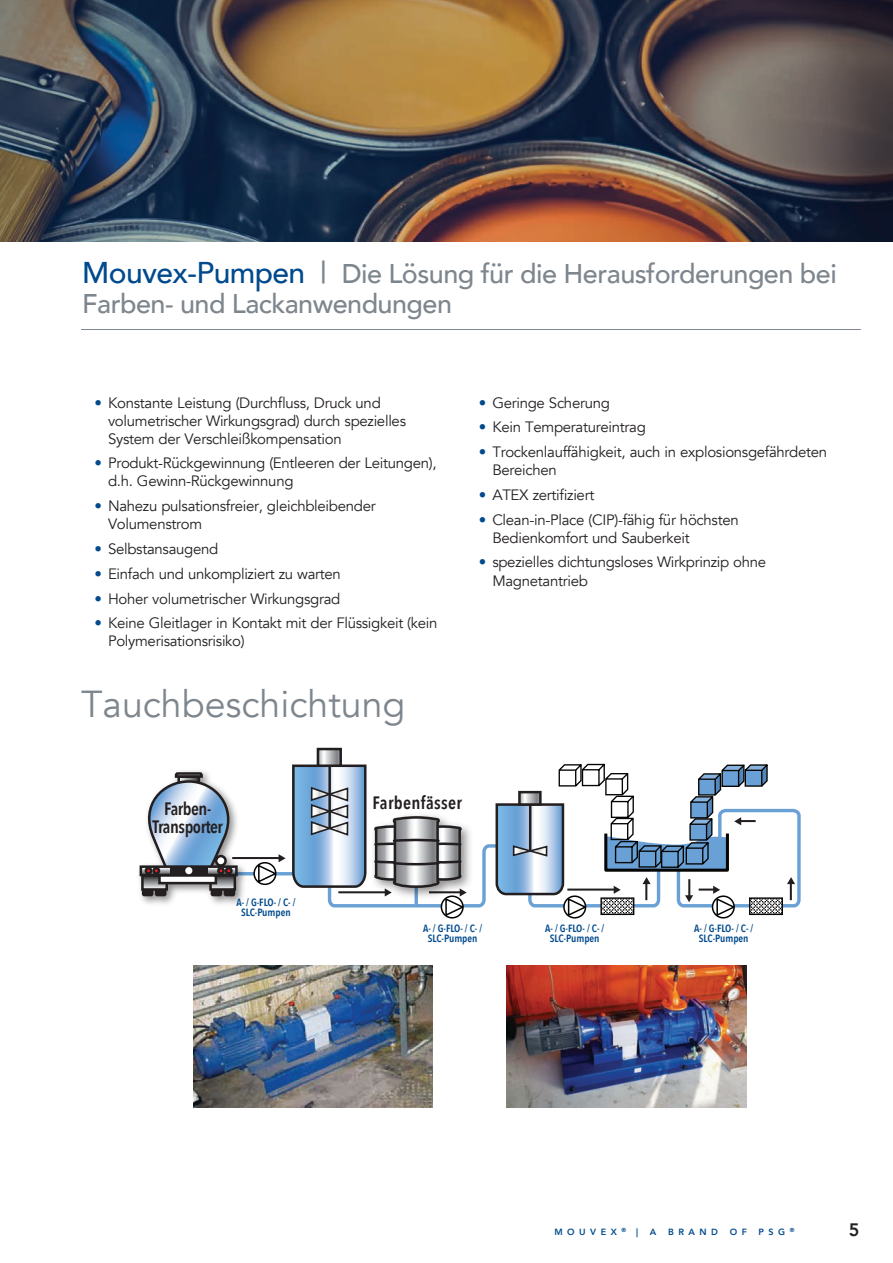
<style>
.page{position:relative;width:893px;height:1263px;background:#fff}
.page>*{position:absolute;margin:0;border:0;box-sizing:border-box;transform-origin:0 0}
.t1{font:37.5px "Avenir";color:#7e868d}
.t2{font:500 27px/30px "Avenir";letter-spacing:-.02em;color:#7e868d}
.t3{font:800 18px "Avenir";color:#231f20}
.t4{font:600 17.85px/17.9px "Avenir Next Condensed";letter-spacing:-.025em;color:#231f20;text-align:center}
.t5{font:600 17.85px "Avenir Next Condensed";letter-spacing:.02em;color:#231f20}
.t6{font:15px/18px "Avenir";letter-spacing:-.02em;color:#231f20}
.t7{font:600 10.5px/10.5px "Avenir Next Condensed";color:#004a8d;text-align:center}
.t8{font:800 9px "Avenir";letter-spacing:.5em;color:#004a8d}
.s1{font-size:30px;color:#004a8d}
.s2{font-size:30px}
.s3{color:#004a8d}
</style>
<div class="page">
<img style="left:0;top:0;width:893px;height:242px">
<hr style="left:81px;top:329px;width:780px;height:1px;background:#7e868d">
<img style="left:193px;top:966px;width:240px;height:141px">
<img style="left:506px;top:966px;width:240px;height:141px">
<hr style="left:224px;top:872px;width:77px;height:3px;background:#69a0d5">
<hr style="left:232px;top:857px;width:51px;height:2px;background:#231f20">
<img style="left:139px;top:859px;width:112px;height:45px">
<div style="left:142px;top:869px;width:11px;height:27px;background:#231f20;border-radius:2px"></div>
<div style="left:155px;top:869px;width:11px;height:27px;background:#231f20;border-radius:2px"></div>
<div style="left:211px;top:869px;width:11px;height:27px;background:#231f20;border-radius:2px"></div>
<div style="left:224px;top:869px;width:11px;height:27px;background:#231f20;border-radius:2px"></div>
<div style="left:140px;top:865px;width:98px;height:11px;border:3px solid #231f20"></div>
<div style="left:145px;top:867px;width:7px;height:8px;border:3px solid #231f20;border-radius:50%"></div>
<div style="left:152px;top:867px;width:8px;height:8px;border:3px solid #231f20;border-radius:50%"></div>
<div style="left:217px;top:867px;width:8px;height:8px;border:3px solid #231f20;border-radius:50%"></div>
<svg style="left:139px;top:771px;width:98px;height:102px"></svg>
<div style="left:225px;top:867px;width:8px;height:8px;border:3px solid #231f20;border-radius:50%"></div>
<svg style="left:145px;top:878px;width:19px;height:9px"></svg>
<div style="left:141px;top:874px;width:27px;height:17px;border:3px solid #231f20"></div>
<svg style="left:213px;top:878px;width:19px;height:9px"></svg>
<div style="left:209px;top:874px;width:27px;height:17px;border:3px solid #231f20"></div>
<div style="left:170px;top:867px;width:38px;height:14px;background:#231f20"></div>
<div style="left:159px;top:875px;width:57px;height:8px;background:#fff"></div>
<div style="left:158px;top:874px;width:59px;height:10px;border:3px solid #231f20"></div>
<div style="left:185px;top:867px;width:7px;height:7px;background:#fff;border-radius:50%"></div>
<div style="left:216px;top:856px;width:10px;height:9px;background:#fff;border-radius:50%"></div>
<div style="left:215px;top:855px;width:12px;height:12px;border:3px solid #231f20;border-radius:50%"></div>
<div style="left:253px;top:862px;width:23px;height:23px;border:2px solid #050504;border-radius:50%"></div>
<div style="left:441px;top:895px;width:23px;height:23px;border:2px solid #050504;border-radius:50%"></div>
<div style="left:563px;top:895px;width:23px;height:23px;border:2px solid #050504;border-radius:50%"></div>
<svg style="left:321px;top:752px;width:17px;height:11px"></svg>
<div style="left:317px;top:748px;width:25px;height:19px;border:3px solid #231f20"></div>
<div style="left:712px;top:895px;width:23px;height:23px;border:2px solid #050504;border-radius:50%"></div>
<svg style="left:257px;top:763px;width:544px;height:154px"></svg>
<h2 class="t2" style="left:82px;top:257px;width:756px"><span class="s1">Mouvex-Pumpen</span> <span class="s2">|</span> Die Lösung für die Herausforderungen bei<br>Farben- und Lackanwendungen</h2>
<p class="t6" style="left:108px;top:394px;width:300px;text-indent:-14px"><span class="s3">•</span> Konstante Leistung (Durchfluss, Druck und volumetrischer Wirkungsgrad) durch spezielles<br>System der Verschleißkompensation</p>
<p class="t6" style="left:108px;top:455px;width:330px;text-indent:-14px"><span class="s3">•</span> Produkt-Rückgewinnung (Entleeren der Leitungen), d.h. Gewinn-Rückgewinnung</p>
<p class="t6" style="left:108px;top:497px;width:269px;text-indent:-13px"><span class="s3">•</span> Nahezu pulsationsfreier, gleichbleibender<br>Volumenstrom</p>
<p class="t6" style="left:95px;top:540px;width:125px"><span class="s3">•</span> Selbstansaugend</p>
<p class="t6" style="left:95px;top:565px;width:248px"><span class="s3">•</span> Einfach und unkompliziert zu warten</p>
<p class="t6" style="left:95px;top:590px;width:247px"><span class="s3">•</span> Hoher volumetrischer Wirkungsgrad</p>
<p class="t6" style="left:108px;top:614px;width:331px;text-indent:-14px"><span class="s3">•</span> Keine Gleitlager in Kontakt mit der Flüssigkeit (kein<br>Polymerisationsrisiko)</p>
<h1 class="t1" style="left:81px;top:681px;width:326px">Tauchbeschichtung</h1>
<p class="t6" style="left:479px;top:394px;width:133px"><span class="s3">•</span> Geringe Scherung</p>
<p class="t6" style="left:479px;top:419px;width:169px"><span class="s3">•</span> Kein Temperatureintrag</p>
<p class="t6" style="left:492px;top:443px;width:336px;text-indent:-14px"><span class="s3">•</span> Trockenlauffähigkeit, auch in explosionsgefährdeten<br>Bereichen</p>
<p class="t6" style="left:479px;top:486px;width:117px"><span class="s3">•</span> ATEX zertifiziert</p>
<p class="t6" style="left:492px;top:511px;width:248px;text-indent:-14px"><span class="s3">•</span> Clean-in-Place (CIP)-fähig für höchsten<br>Bedienkomfort und Sauberkeit</p>
<p class="t6" style="left:492px;top:554px;width:275px;text-indent:-14px"><span class="s3">•</span> spezielles dichtungsloses Wirkprinzip ohne<br>Magnetantrieb</p>
<p class="t4" style="left:153px;top:800px;width:72px">Farben-<br>Transporter</p>
<p class="t5" style="left:372px;top:787px;width:91px">Farbenfässer</p>
<p class="t7" style="left:236px;top:896px;width:61px">A- / G-FLO- / C- /<br>SLC-Pumpen</p>
<p class="t7" style="left:423px;top:922px;width:61px">A- / G-FLO- / C- /<br>SLC-Pumpen</p>
<p class="t7" style="left:545px;top:922px;width:61px">A- / G-FLO- / C- /<br>SLC-Pumpen</p>
<p class="t7" style="left:694px;top:922px;width:61px">A- / G-FLO- / C- /<br>SLC-Pumpen</p>
<p class="t8" style="left:554px;top:1225px;width:85px">MOUVEX <sup>®</sup> |</p>
<p class="t8" style="left:650px;top:1225px;width:8px">A</p>
<p class="t8" style="left:668px;top:1225px;width:51px">BRAND</p>
<p class="t8" style="left:730px;top:1225px;width:19px">O F</p>
<p class="t8" style="left:758px;top:1225px;width:37px">PSG <sup>®</sup></p>
<p class="t3" style="left:849px;top:1216px;width:12px">5</p>
</div>
